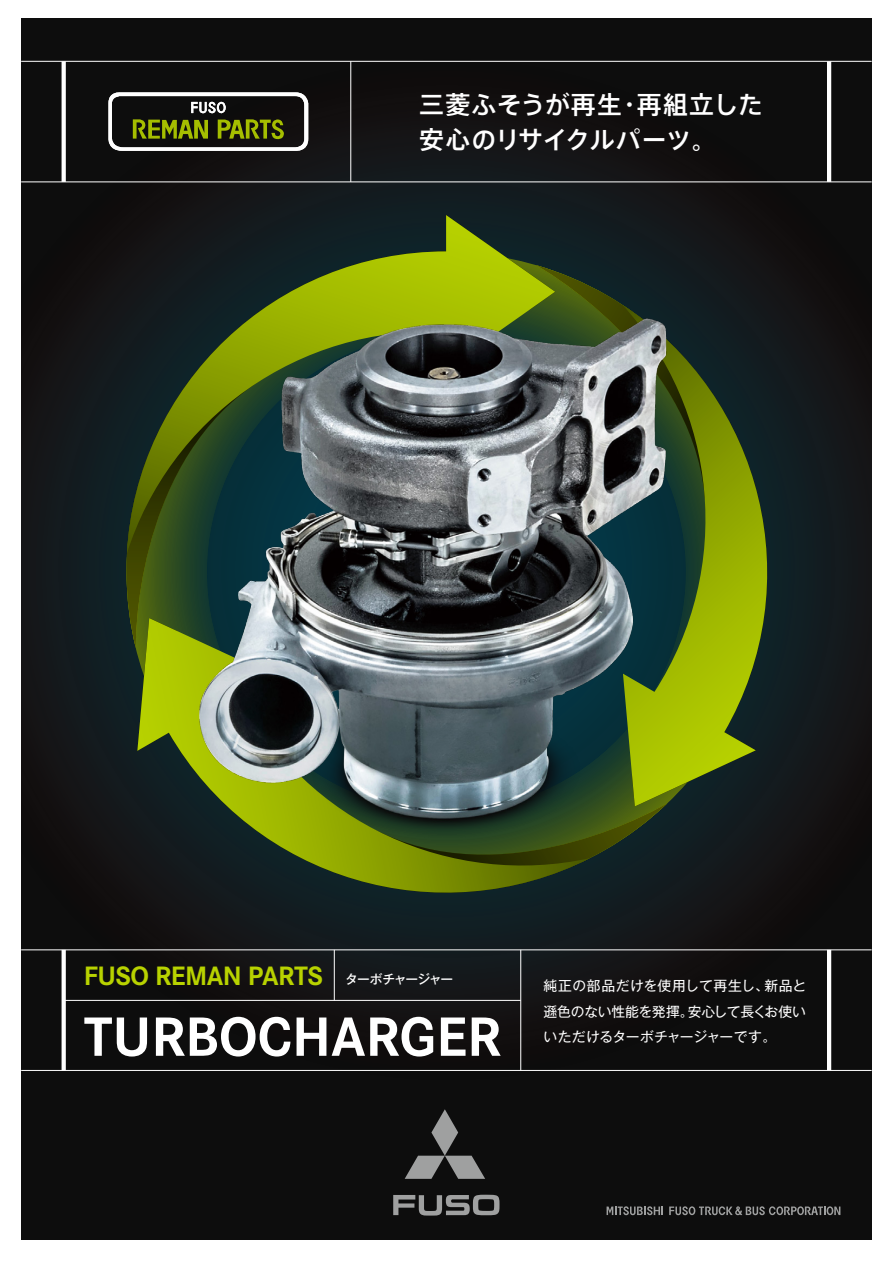
<style>
.page{position:relative;width:893px;height:1263px;background:#fff}
.page>*{position:absolute;margin:0;border:0;box-sizing:border-box;transform-origin:0 0}
.t1{font:700 57.45px "Daimler CS";color:#fff}
.t2{font:700 27.6px "Daimler CS";letter-spacing:-.02em;color:#b8d200}
.t3{font:500 24.9px/35.4px "Axis Std";letter-spacing:.04em;color:#fff}
.t4{font:13.8px/25.5px "Gothic MB101 Pro";color:#fff}
.s1{font-family:"Gothic MB101 Pro";font-weight:500;font-size:12.75px;color:#fff}
</style>
<div class="page">
<div style="left:21px;top:19px;width:851px;height:1220px;background:linear-gradient(to bottom,#121517,#101112)"></div>
<hr style="left:350px;top:61px;width:1px;height:121px;background:#fff">
<hr style="left:21px;top:61px;width:851px;height:1px;background:#fff">
<hr style="left:21px;top:181px;width:851px;height:1px;background:#fff">
<svg style="left:62px;top:61px;width:4px;height:121px"></svg>
<hr style="left:827px;top:61px;width:4px;height:121px;background:#fff">
<hr style="left:21px;top:949px;width:851px;height:1px;background:#fff">
<hr style="left:64px;top:1000px;width:457px;height:1px;background:#fff">
<hr style="left:21px;top:1070px;width:851px;height:1px;background:#fff">
<hr style="left:520px;top:950px;width:1px;height:120px;background:#fff">
<svg style="left:62px;top:950px;width:4px;height:120px"></svg>
<hr style="left:334px;top:950px;width:1px;height:50px;background:#fff">
<hr style="left:827px;top:950px;width:4px;height:120px;background:#fff">
<svg style="left:108px;top:91px;width:200px;height:61px"></svg>
<svg style="left:127px;top:215px;width:428px;height:55px"></svg>
<svg style="left:767px;top:265px;width:46px;height:541px"></svg>
<svg style="left:536px;top:265px;width:231px;height:40px;fill:#14191c"></svg>
<svg style="left:723px;top:305px;width:87px;height:501px"></svg>
<div style="left:137px;top:892px;width:531px;height:46px;background:#131b1e"></div>
<svg style="left:137px;top:882px;width:453px;height:52px"></svg>
<svg style="left:393px;top:1195px;width:106px;height:20px"></svg>
<svg style="left:405px;top:1109px;width:80px;height:70px"></svg>
<svg style="left:607px;top:1206px;width:56px;height:9px"></svg>
<svg style="left:669px;top:1206px;width:171px;height:9px"></svg>
<img style="left:121px;top:270px;width:602px;height:612px">
<h3 class="t3" style="left:419px;top:85px;width:345px">三菱ふそうが再生・再組立した安心のリサイクルパーツ。</h3>
<h2 class="t2" style="left:84px;top:954px;width:371px">FUSO REMAN PARTS <span class="s1">ターボチャージャー</span></h2>
<h1 class="t1" style="left:84px;top:991px;width:419px">TURBOCHARGER</h1>
<p class="t4" style="left:543px;top:971px;width:264px">純正の部品だけを使用して再生し、新品と遜色のない性能を発揮。安心して長くお使い</p>
<p class="t4" style="left:543px;top:1022px;width:235px">いただけるターボチャージャーです。</p>
</div>
